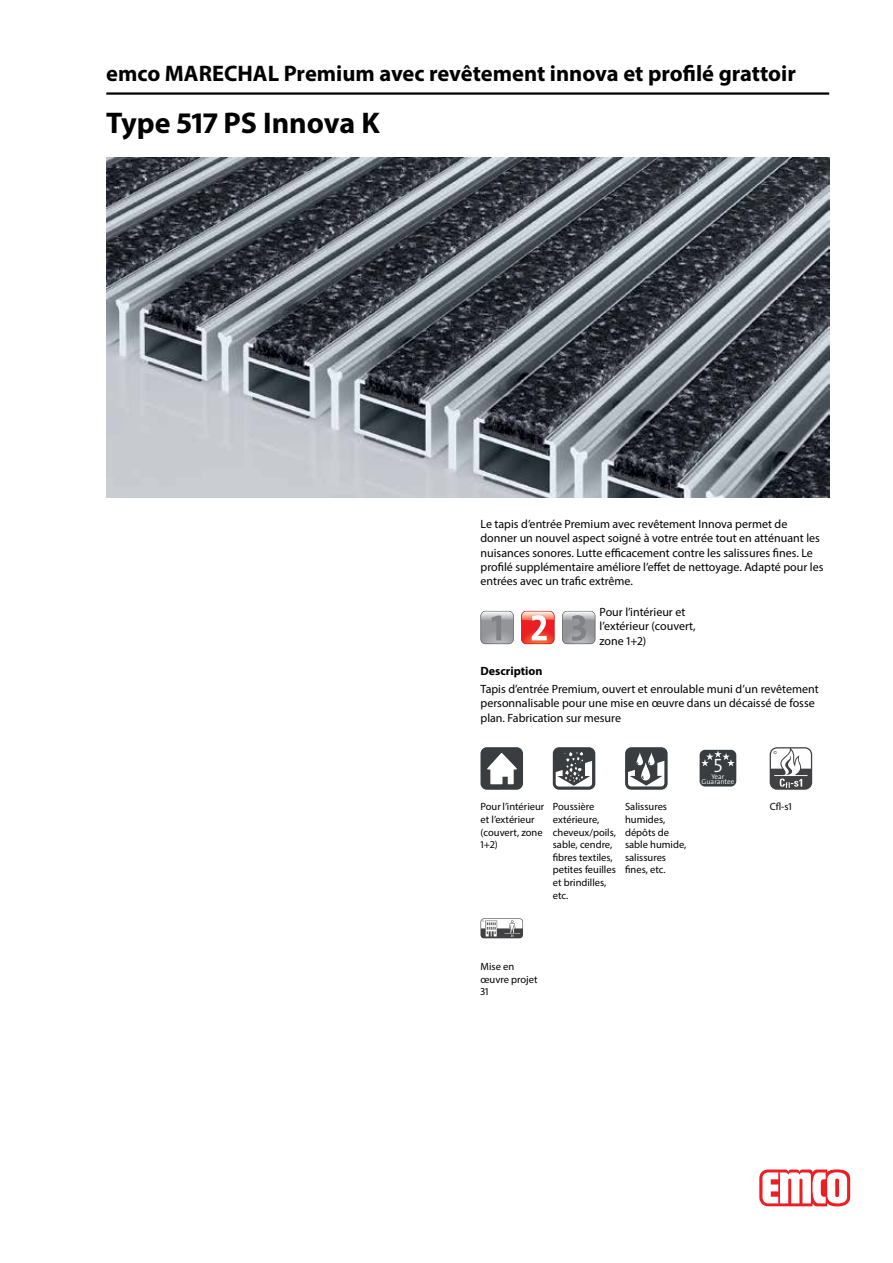
<style>
.page{position:relative;width:893px;height:1263px;background:#fff}
.page>*{position:absolute;margin:0;border:0;box-sizing:border-box;transform-origin:0 0}
.t1{font:700 30px "Myriad Pro";color:#000}
.t2{font:700 22.5px "Myriad Pro";color:#000}
.t3{font:300 19.5px "The Sans Os F";color:#fff}
.t4{font:12px/14.4px "Myriad Pro";color:#000}
.t5{font:700 12px "Myriad Pro";color:#000}
.t6{font:10.5px/12.6px "Myriad Pro";color:#000}
.t7{font:300 7.05px/5.2px "The Sans Os F";color:#fff;text-align:center}
</style>
<div class="page">
<img style="left:106px;top:157px;width:723px;height:340px">
<hr style="left:106px;top:92px;width:723px;height:3px;background:#000">
<svg style="left:759px;top:1169px;width:91px;height:37px"></svg>
<svg style="left:521px;top:611px;width:33px;height:33px"></svg>
<svg style="left:562px;top:611px;width:33px;height:33px"></svg>
<svg style="left:480px;top:611px;width:34px;height:33px"></svg>
<div style="left:480px;top:747px;width:43px;height:43px;background:#3a3d40;border-radius:6px"></div>
<svg style="left:487px;top:753px;width:30px;height:31px"></svg>
<svg style="left:553px;top:747px;width:42px;height:43px"></svg>
<svg style="left:556px;top:752px;width:36px;height:34px"></svg>
<div style="left:625px;top:747px;width:43px;height:43px;background:linear-gradient(to right,#3a3d40,#3a3d40);border-radius:6px"></div>
<svg style="left:628px;top:752px;width:36px;height:34px"></svg>
<div style="left:700px;top:750px;width:36px;height:36px;background:#3a3d40;border-radius:5px"></div>
<svg style="left:701px;top:750px;width:34px;height:16px"></svg>
<svg style="left:770px;top:747px;width:42px;height:43px"></svg>
<svg style="left:480px;top:918px;width:43px;height:20px"></svg>
<h2 class="t2" style="left:106px;top:59px;width:691px">emco MARECHAL Premium avec revêtement innova et profilé grattoir</h2>
<h1 class="t1" style="left:106px;top:103px;width:275px">Type 517 PS Innova K</h1>
<p class="t4" style="left:480px;top:516px;width:345px">Le tapis d’entrée Premium avec revêtement Innova permet de donner un nouvel aspect soigné à votre entrée tout en atténuant les nuisances sonores. Lutte efficacement contre les salissures fines. Le profilé supplémentaire améliore l’effet de nettoyage. Adapté pour les entrées avec un trafic extrême.</p>
<p class="t4" style="left:600px;top:605px;width:98px">Pour l’intérieur et l’extérieur (couvert, zone 1+2)</p>
<p class="t5" style="left:480px;top:663px;width:63px">Description</p>
<p class="t4" style="left:480px;top:681px;width:340px">Tapis d’entrée Premium, ouvert et enroulable muni d’un revêtement personnalisable pour une mise en œuvre dans un décaissé de fosse plan. Fabrication sur mesure</p>
<p class="t6" style="left:480px;top:800px;width:65px">Pour l’intérieur et l’extérieur (couvert, zone<br>1+2)</p>
<p class="t6" style="left:553px;top:800px;width:65px">Poussière extérieure, cheveux/poils, sable, cendre, fibres textiles, petites feuilles et brindilles, etc.</p>
<p class="t6" style="left:625px;top:800px;width:63px">Salissures humides, dépôts de sable humide, salissures fines, etc.</p>
<h3 class="t3" style="left:713px;top:753px;width:10px">5</h3>
<p class="t7" style="left:702px;top:774px;width:34px">Year<br>Guarantee</p>
<p class="t6" style="left:480px;top:960px;width:59px">Mise en œuvre projet<br>31</p>
<p class="t6" style="left:770px;top:800px;width:24px">Cfl-s1</p>
</div>
